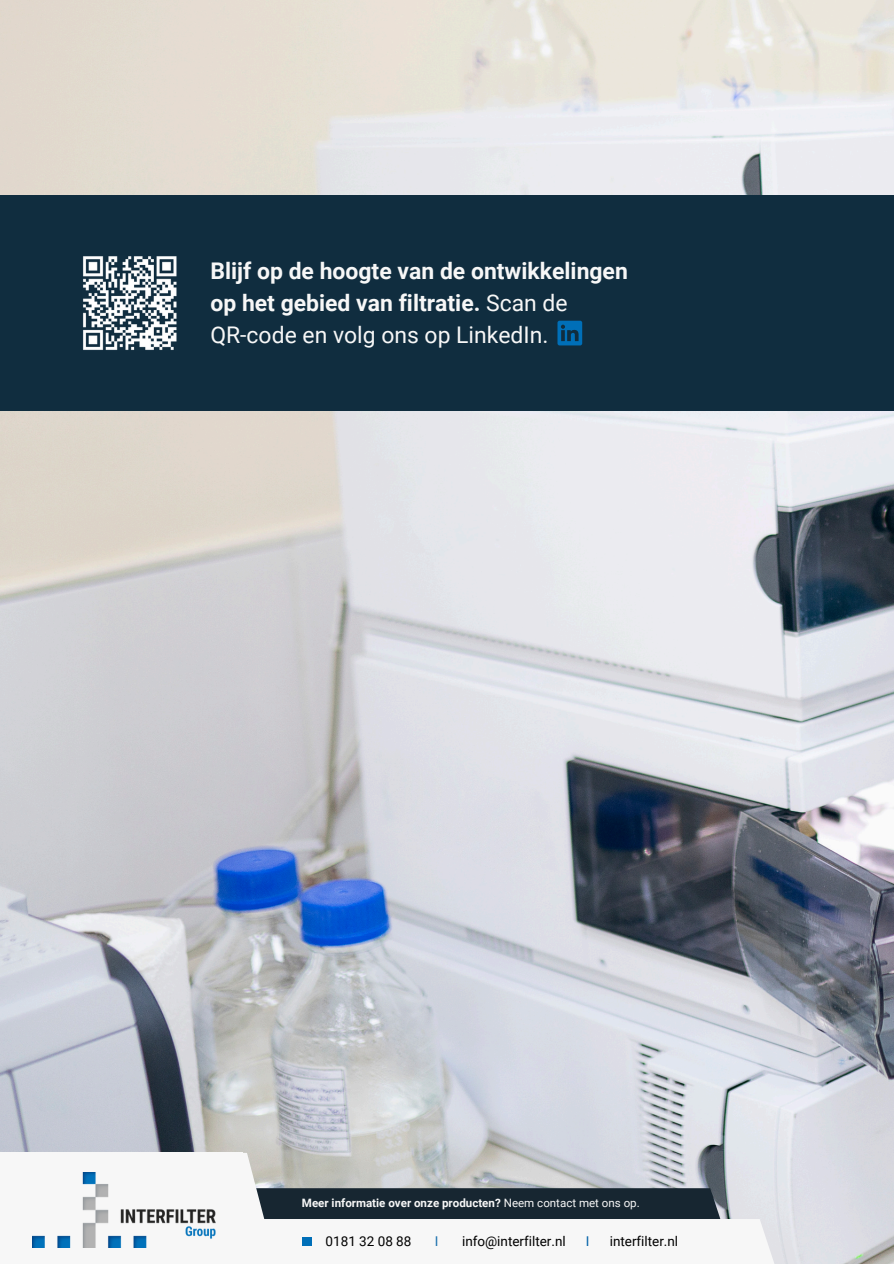
<style>
.page{position:relative;width:894px;height:1264px;background:#fff}
.page>*{position:absolute;margin:0;border:0;box-sizing:border-box;transform-origin:0 0}
.t1{font:700 22.95px/32px "Roboto";color:#f7f7f7}
.t2{font:13.5px "Roboto";color:#000}
.t3{font:13.5px "Roboto";color:#176eac}
.t4{font:13.5px "Roboto";color:#0060a7}
.t5{font:700 11.55px "Roboto";color:#f7f7f7}
.s1{font-weight:400}
</style>
<div class="page">
<img style="left:0;top:0;width:893px;height:1263px">
<div style="left:0;top:195px;width:893px;height:216px;background:#102d3f"></div>
<div style="left:0;top:1152px;width:242px;height:111px;background:#f7f7f7"></div>
<svg style="left:242px;top:1152px;width:488px;height:111px;background:#7c8489"></svg>
<div style="left:259px;top:1218px;width:567px;height:45px;background:#f7f7f7"></div>
<img style="left:32px;top:1172px;width:184px;height:75px">
<div style="left:302px;top:1236px;width:9px;height:9px;background:#006fb8"></div>
<img style="left:83px;top:256px;width:94px;height:94px">
<svg style="left:557px;top:321px;width:25px;height:24px"></svg>
<p class="t1" style="left:210px;top:255px;width:419px">Blijf op de hoogte van de ontwikkelingen op het gebied van filtratie. <span class="s1">Scan de<br>QR-code en volg ons op LinkedIn.</span></p>
<h1 class="t5" style="left:302px;top:1196px;width:339px">Meer informatie over onze producten? <span class="s1">Neem contact met ons op.</span></h1>
<p class="t2" style="left:325px;top:1233px;width:87px">0181 32 08 88</p>
<p class="t3" style="left:435px;top:1233px;width:5px">I</p>
<p class="t2" style="left:462px;top:1233px;width:105px">info@interfilter.nl</p>
<p class="t4" style="left:585px;top:1233px;width:5px">I</p>
<p class="t2" style="left:609px;top:1233px;width:70px">interfilter.nl</p>
</div>
